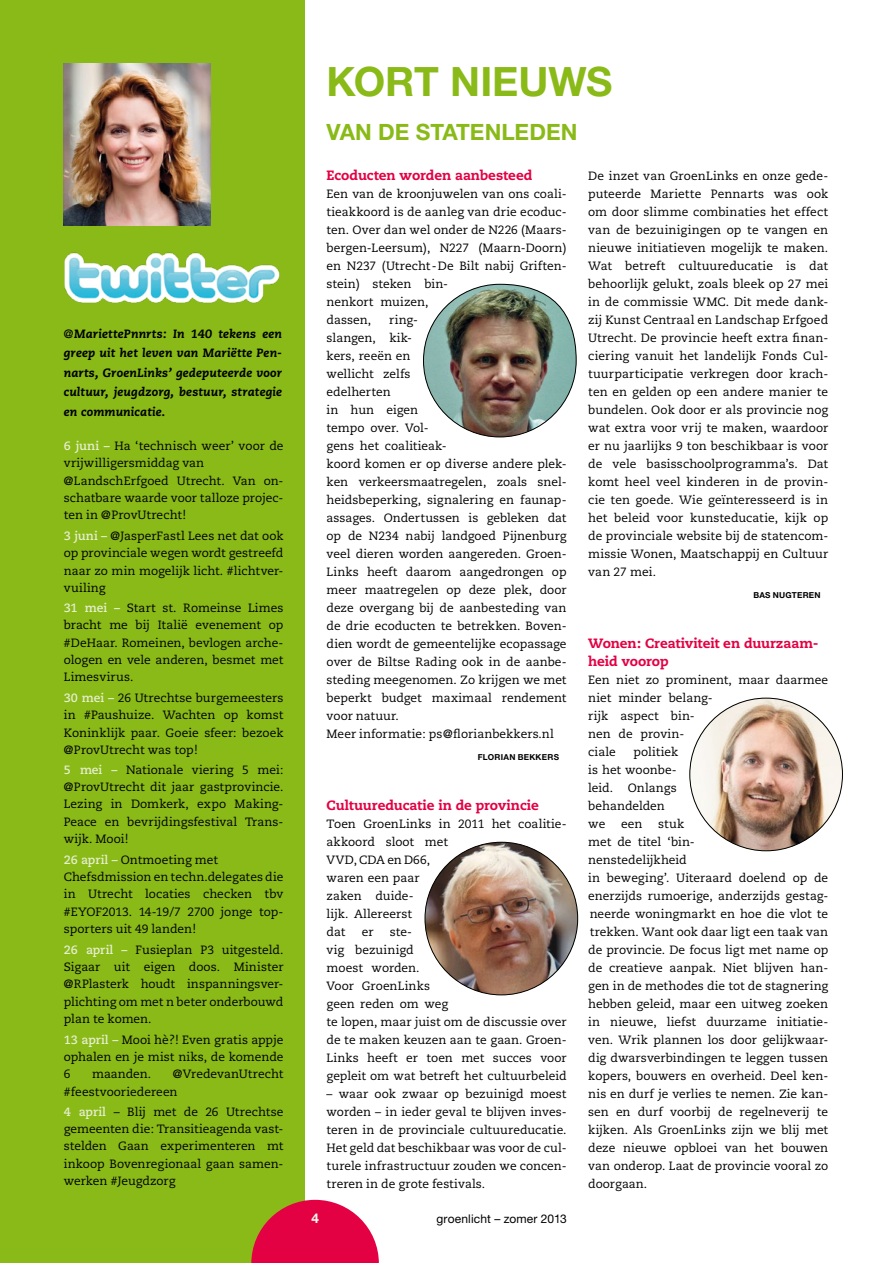
<style>
.page{position:relative;width:893px;height:1263px;background:#fff}
.page>*{position:absolute;margin:0;border:0;box-sizing:border-box;transform-origin:0 0}
.t1{font:700 40.5px "Helvetica Neue";color:#89ba17}
.t2{font:700 22.5px "Helvetica Neue";letter-spacing:-.005em;color:#89ba17}
.t3{font:800 13.5px/18px "Caecilia";letter-spacing:-.005em;color:#e30043}
.t4{font:700 13.5px "Helvetica Neue";color:#f5f9ec}
.t5{font:12px/18px "Caecilia";color:#000}
.t6{font:italic 800 12px/19.5px "Caecilia";letter-spacing:.01em;color:#000;text-align:justify}
.t7{font:12px "Helvetica Neue";letter-spacing:.01em;color:#000}
.t8{font:700 8.25px "Helvetica Neue";letter-spacing:.03em;color:#000}
.s1{font-weight:700;color:#e6eecf}
</style>
<div class="page">
<div style="left:0;top:0;width:305px;height:1263px;background:#89ba17"></div>
<svg style="left:251px;top:1200px;width:128px;height:63px"></svg>
<img style="left:64px;top:252px;width:216px;height:51px">
<img style="left:64px;top:64px;width:146px;height:162px">
<img style="left:690px;top:698px;width:152px;height:153px;border-radius:76px">
<img style="left:423px;top:284px;width:153px;height:153px;border-radius:76px">
<img style="left:425px;top:842px;width:153px;height:153px;border-radius:76px">
<p class="t6" style="left:64px;top:324px;width:220px">@MariettePnnrts: In 140 tekens een greep uit het leven van Mariëtte Pen&shy;narts, GroenLinks’ gedeputeerde voor cultuur, jeugdzorg, bestuur, strategie en communicatie.</p>
<p class="t5" style="left:64px;top:437px;width:221px;line-height:17.2px"><span class="s1">6 juni –</span> Ha ‘technisch weer’ voor de vrijwilligersmiddag van @LandschErfgoed Utrecht. Van on&shy;schatbare waarde voor talloze projec&shy;ten in @ProvUtrecht!</p>
<p class="t5" style="left:64px;top:527px;width:221px;line-height:17.2px;text-align:justify"><span class="s1">3 juni –</span> @JasperFastl Lees net dat ook op provinciale wegen wordt gestreefd naar zo min mogelijk licht. #lichtver&shy;vuiling</p>
<p class="t5" style="left:64px;top:599px;width:221px;line-height:17.2px;text-align:justify"><span class="s1">31 mei –</span> Start st. Romeinse Limes bracht me bij Italië evenement op #DeHaar. Romeinen, bevlogen arche&shy;ologen en vele anderen, besmet met Limesvirus.</p>
<p class="t5" style="left:64px;top:689px;width:221px;line-height:17.2px;text-align:justify"><span class="s1">30 mei –</span> 26 Utrechtse burgemeesters in #Paushuize. Wachten op komst Koninklijk paar. Goeie sfeer: bezoek @ProvUtrecht was top!</p>
<p class="t5" style="left:64px;top:761px;width:221px;line-height:17.2px;text-align:justify"><span class="s1">5 mei –</span> Nationale viering 5 mei: @ProvUtrecht dit jaar gastprovincie.<br>Lezing in Domkerk, expo Making-Peace en bevrijdingsfestival Trans&shy;wijk. Mooi!</p>
<p class="t5" style="left:64px;top:851px;width:221px;line-height:17.2px"><span class="s1">26 april –</span> Ontmoeting met<br>Chefsdmission en techn.delegates die in Utrecht locaties checken tbv #EYOF2013. 14-19/7 2700 jonge top&shy;sporters uit 49 landen!</p>
<p class="t5" style="left:64px;top:941px;width:221px;line-height:17.2px;text-align:justify"><span class="s1">26 april –</span> Fusieplan P3 uitgesteld.<br>Sigaar uit eigen doos. Minister @RPlasterk houdt inspanningsver&shy;plichting om met n beter onderbouwd plan te komen.</p>
<p class="t5" style="left:64px;top:1031px;width:221px;line-height:17.2px;text-align:justify"><span class="s1">13 april –</span> Mooi hè?! Even gratis appje ophalen en je mist niks, de komende 6</p>
<p class="t5" style="left:64px;top:1066px;width:221px;line-height:17.2px;text-indent:109px">@VredevanUtrecht #feestvooriedereen</p>
<p class="t5" style="left:64px;top:1103px;width:221px;line-height:17.2px;text-align:justify"><span class="s1">4 april</span> – Blij met de 26 Utrechtse gemeenten die: Transitieagenda vast&shy;stelden Gaan experimenteren mt inkoop Bovenregionaal gaan samen&shy;werken #Jeugdzorg</p>
<p class="t5" style="left:92px;top:1065px;width:61px">maanden.</p>
<h1 class="t1" style="left:327px;top:57px;width:29px">KORT</h1>
<h1 class="t1" style="left:450px;top:57px;width:162px">NIEUWS</h1>
<h2 class="t2" style="left:327px;top:118px;width:160px">VAN DE STATENLEDEN</h2>
<p class="t3" style="left:327px;top:166px;width:207px">Ecoducten worden aanbesteed</p>
<p class="t5" style="left:327px;top:185px;width:242px">Een van de kroonjuwelen van ons coali&shy;tieakkoord is de aanleg van drie ecoduc&shy;ten. Over dan wel onder de N226 (Maars&shy;bergen-Leersum), N227 (Maarn-Doorn) en N237 (Utrecht-De Bilt nabij Griften&shy;stein) steken bin-<br>nenkort muizen,<br>dassen,</p>
<p class="t5" style="left:327px;top:311px;width:242px;text-indent:63px">ring-<br>slangen, kik-<br>kers, reeën en<br>wellicht zelfs<br>edelherten<br>in hun eigen<br>tempo over. Vol-<br>gens het coalitieak-<br>koord komen er op diverse andere plek&shy;ken verkeersmaatregelen, zoals snel&shy;heidsbeperking, signalering en faunap&shy;assages. Ondertussen is gebleken dat op de N234 nabij landgoed Pijnenburg veel dieren worden aangereden. Groen-<br>Links heeft daarom aangedrongen op meer maatregelen op deze plek, door deze overgang bij de aanbesteding van de drie ecoducten te betrekken. Boven&shy;dien wordt de gemeentelijke ecopassage over de Biltse Rading ook in de aanbe&shy;steding meegenomen. Zo krijgen we met beperkt budget maximaal rendement voor natuur.<br>Meer informatie: ps@florianbekkers.nl</p>
<p class="t8" style="left:478px;top:752px;width:83px">FLORIAN BEKKERS</p>
<p class="t3" style="left:327px;top:796px;width:214px">Cultuureducatie in de provincie</p>
<p class="t5" style="left:327px;top:815px;width:242px">Toen GroenLinks in 2011 het coalitie&shy;akkoord sloot met<br>VVD, CDA en D66,<br>waren een paar<br>zaken duide-<br>lijk. Allereerst<br>dat</p>
<p class="t5" style="left:327px;top:923px;width:242px;text-indent:63px">ste-<br>vig bezuinigd<br>moest worden.<br>Voor GroenLinks<br>geen reden om weg<br>te lopen, maar juist om de discussie over de te maken keuzen aan te gaan. Groen-<br>Links heeft er toen met succes voor gepleit om wat betreft het cultuurbeleid</p>
<p class="t5" style="left:327px;top:1085px;width:242px;text-align:justify">– waar ook zwaar op bezuinigd moest worden – in ieder geval te blijven inves&shy;teren in de provinciale cultuureducatie.<br>Het geld dat beschikbaar was voor de cul&shy;turele infrastructuur zouden we concen&shy;treren in de grote festivals.</p>
<p class="t5" style="left:362px;top:923px;width:13px">er</p>
<p class="t4" style="left:311px;top:1210px;width:9px">4</p>
<p class="t7" style="left:436px;top:1211px;width:132px">groenlicht – zomer 2013</p>
<p class="t5" style="left:588px;top:167px;width:242px;text-align:justify">De inzet van GroenLinks en onze gede&shy;puteerde Mariette Pennarts was ook om door slimme combinaties het effect van de bezuinigingen op te vangen en nieuwe initiatieven mogelijk te maken.<br>Wat betreft cultuureducatie is dat behoorlijk gelukt, zoals bleek op 27 mei in de commissie WMC. Dit mede dank&shy;zij Kunst Centraal en Landschap Erfgoed Utrecht. De provincie heeft extra finan&shy;ciering vanuit het landelijk Fonds Cul&shy;tuurparticipatie verkregen door krach&shy;ten en gelden op een andere manier te bundelen. Ook door er als provincie nog wat extra voor vrij te maken, waardoor er nu jaarlijks 9 ton beschikbaar is voor de vele basisschoolprogramma’s. Dat komt heel veel kinderen in de provin&shy;cie ten goede. Wie geïnteresseerd is in het beleid voor kunsteducatie, kijk op de provinciale website bij de statencom&shy;missie Wonen, Maatschappij en Cultuur van 27 mei.</p>
<p class="t8" style="left:753px;top:590px;width:62px">BAS NUGTEREN</p>
<p class="t3" style="left:588px;top:634px;width:232px">Wonen: Creativiteit en duurzaam&shy;heid voorop</p>
<p class="t5" style="left:588px;top:671px;width:241px">Een niet zo prominent, maar daarmee niet minder belang-<br>rijk aspect bin-<br>nen de provin-<br>ciale</p>
<p class="t5" style="left:588px;top:743px;width:92px;text-indent:45px">politiek is het woonbe&shy;leid. Onlangs behandelden we</p>
<p class="t5" style="left:588px;top:815px;width:242px;text-indent:70px">stuk<br>met de titel ‘bin-<br>nenstedelijkheid<br>in beweging’. Uiteraard doelend op de enerzijds rumoerige, anderzijds gestag&shy;neerde woningmarkt en hoe die vlot te trekken. Want ook daar ligt een taak van de provincie. De focus ligt met name op de creatieve aanpak. Niet blijven han&shy;gen in de methodes die tot de stagnering hebben geleid, maar een uitweg zoeken in nieuwe, liefst duurzame initiatie&shy;ven. Wrik plannen los door gelijkwaar&shy;dig dwarsverbindingen te leggen tussen kopers, bouwers en overheid. Deel ken&shy;nis en durf je verlies te nemen. Zie kan&shy;sen en durf voorbij de regelneverij te kijken. Als GroenLinks zijn we blij met deze nieuwe opbloei van het bouwen van onderop. Laat de provincie vooral zo doorgaan.</p>
<p class="t5" style="left:621px;top:815px;width:23px">een</p>
</div>
